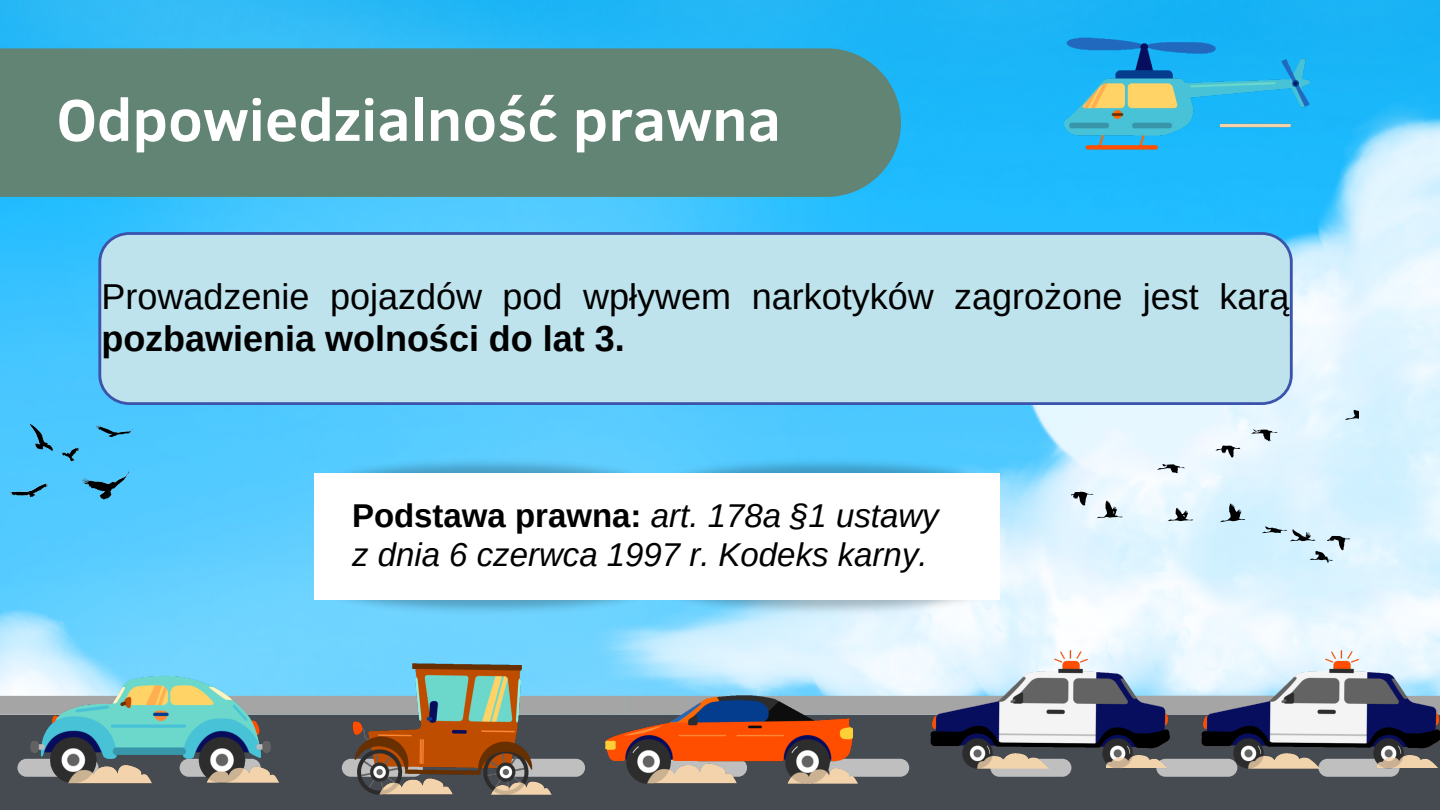
<style>
.page{position:relative;width:1440px;height:810px;background:#fff}
.page>*{position:absolute;margin:0;border:0;box-sizing:border-box;transform-origin:0 0}
.t1{font:700 60px "Clear Sans";color:#fff}
.t2{font:36px "Arimo";color:#000}
.t3{font:700 36px "Arimo";color:#000}
.t4{font:italic 33px/39px "Arimo";color:#000}
.s1{font-weight:700;font-style:normal}
</style>
<div class="page">
<img style="left:0;top:0;width:1440px;height:696px">
<div style="left:98px;top:232px;width:1195px;height:173px;background:#bee3ed"></div>
<div style="left:0;top:48px;width:901px;height:149px;background:#628474"></div>
<img style="left:307px;top:566px;width:337px;height:66px">
<img style="left:307px;top:440px;width:337px;height:66px">
<div style="left:314px;top:473px;width:347px;height:126px;background:#fff"></div>
<img style="left:644px;top:567px;width:363px;height:66px">
<img style="left:644px;top:440px;width:363px;height:66px">
<div style="left:652px;top:473px;width:348px;height:127px;background:#fff"></div>
<div style="left:0;top:696px;width:605px;height:19px;background:#a5a5a5"></div>
<div style="left:0;top:715px;width:626px;height:95px;background:#464a51"></div>
<svg style="left:17px;top:759px;width:568px;height:18px"></svg>
<svg style="left:666px;top:696px;width:774px;height:114px;background:#56595f"></svg>
<img style="left:30px;top:674px;width:248px;height:110px">
<img style="left:352px;top:663px;width:200px;height:132px">
<img style="left:605px;top:695px;width:252px;height:89px">
<img style="left:931px;top:645px;width:238px;height:123px">
<img style="left:1202px;top:645px;width:238px;height:123px">
<img style="left:1064px;top:0;width:257px;height:164px">
<svg style="left:1345px;top:410px;width:14px;height:10px"></svg>
<svg style="left:1220px;top:503px;width:25px;height:19px"></svg>
<svg style="left:1071px;top:491px;width:52px;height:27px"></svg>
<svg style="left:1168px;top:508px;width:25px;height:13px"></svg>
<svg style="left:1251px;top:429px;width:27px;height:13px"></svg>
<svg style="left:1157px;top:464px;width:28px;height:9px"></svg>
<svg style="left:1262px;top:526px;width:88px;height:37px;background:#c0d8e3"></svg>
<svg style="left:1216px;top:445px;width:24px;height:13px"></svg>
<img style="left:3px;top:410px;width:156px;height:90px">
<h1 class="t1" style="left:57px;top:76px;width:726px">Odpowiedzialność prawna</h1>
<p class="t2" style="left:101px;top:276px;width:1190px">Prowadzenie pojazdów pod wpływem narkotyków zagrożone jest karą</p>
<p class="t3" style="left:101px;top:319px;width:525px">pozbawienia wolności do lat 3.</p>
<p class="t4" style="left:352px;top:496px;width:588px"><span class="s1">Podstawa prawna:</span> art. 178a §1 ustawy z dnia 6 czerwca 1997 r. Kodeks karny.</p>
</div>
